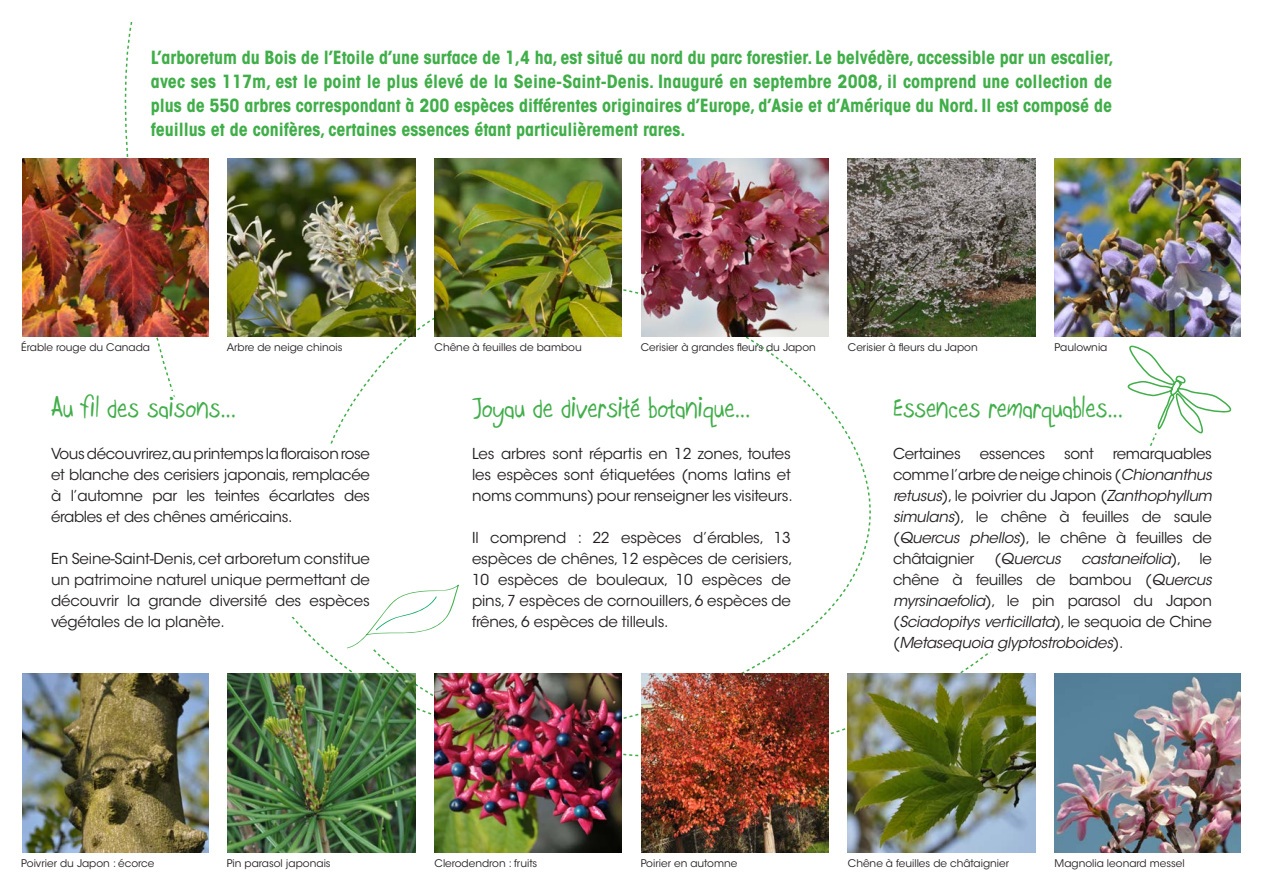
<style>
.page{position:relative;width:1263px;height:893px;background:#fff}
.page>*{position:absolute;margin:0;border:0;box-sizing:border-box;transform-origin:0 0}
.t1{font:30px "Boopee";color:#40ae49}
.t2{font:700 condensed 18px/24px "ITC Avant Garde Std";color:#40ae49;text-align:justify}
.t3{font:15px/21px "ITC Avant Garde Std";letter-spacing:-.01em;color:#231f20;text-align:justify}
.t4{font:italic 15px/21px "ITC Avant Garde Std";letter-spacing:-.02em;color:#231f20;text-align:justify}
.t5{font:10.5px "ITC Avant Garde Std";color:#231f20}
.s1{font-style:italic}
.s2{font-style:normal}
</style>
<div class="page">
<img style="left:22px;top:158px;width:12px;height:179px">
<img style="left:808px;top:158px;width:20px;height:179px">
<img style="left:848px;top:158px;width:187px;height:179px">
<img style="left:1054px;top:158px;width:187px;height:179px">
<img style="left:22px;top:673px;width:186px;height:179px">
<img style="left:228px;top:679px;width:187px;height:173px">
<img style="left:435px;top:679px;width:187px;height:173px">
<img style="left:641px;top:673px;width:187px;height:179px">
<img style="left:848px;top:673px;width:187px;height:179px">
<img style="left:1054px;top:673px;width:187px;height:179px">
<img style="left:878px;top:189px;width:358px;height:257px">
<img style="left:34px;top:22px;width:774px;height:657px">
<p class="t2" style="left:151px;top:46px;width:964px">L’arboretum du Bois de l’Etoile d’une surface de 1,4 ha, est situé au nord du parc forestier. Le belvédère, accessible par un escalier, avec ses 117m, est le point le plus élevé de la Seine-Saint-Denis. Inauguré en septembre 2008, il comprend une collection de plus de 550 arbres correspondant à 200 espèces différentes originaires d’Europe, d’Asie et d’Amérique du Nord. Il est composé de feuillus et de conifères, certaines essences étant particulièrement rares.</p>
<p class="t5" style="left:21px;top:341px;width:130px">Érable rouge du Canada</p>
<p class="t5" style="left:227px;top:341px;width:117px">Arbre de neige chinois</p>
<p class="t5" style="left:435px;top:341px;width:149px">Chêne à feuilles de bambou</p>
<p class="t5" style="left:641px;top:341px;width:177px">Cerisier à grandes fleurs du Japon</p>
<p class="t5" style="left:848px;top:341px;width:131px">Cerisier à fleurs du Japon</p>
<p class="t5" style="left:1055px;top:341px;width:54px">Paulownia</p>
<h1 class="t1" style="left:51px;top:391px;width:186px">Au fil des saisons...</h1>
<p class="t3" style="left:51px;top:443px;width:320px">Vous découvrirez,au printemps la floraison rose et blanche des cerisiers japonais, remplacée à l’automne par les teintes écarlates des érables et des chênes américains.</p>
<p class="t3" style="left:51px;top:548px;width:320px">En Seine-Saint-Denis, cet arboretum constitue un patrimoine naturel unique permettant de découvrir la grande diversité des espèces végétales de la planète.</p>
<h1 class="t1" style="left:472px;top:391px;width:280px">Joyau de diversité botanique...</h1>
<p class="t3" style="left:472px;top:443px;width:322px">Les arbres sont répartis en 12 zones, toutes les espèces sont étiquetées (noms latins et noms communs) pour renseigner les visiteurs.</p>
<p class="t3" style="left:472px;top:527px;width:322px">Il comprend : 22 espèces d’érables, 13 espèces de chênes, 12 espèces de cerisiers, 10 espèces de bouleaux, 10 espèces de pins, 7 espèces de cornouillers, 6 espèces de frênes, 6 espèces de tilleuls.</p>
<h1 class="t1" style="left:893px;top:391px;width:232px">Essences remarquables...</h1>
<p class="t3" style="left:893px;top:443px;width:69px">Certaines</p>
<p class="t3" style="left:980px;top:443px;width:67px">essences</p>
<p class="t3" style="left:1064px;top:443px;width:31px">sont</p>
<p class="t3" style="left:893px;top:443px;width:320px;text-indent:220px">remarquables comme l’arbre de neige chinois (<span class="s1">Chionanthus retusus</span>), le poivrier du Japon (<span class="s1">Zanthophyllum simulans</span>), le chêne à feuilles de saule (<span class="s1">Quercus phellos</span>), le chêne à feuilles de châtaignier</p>
<p class="t4" style="left:893px;top:548px;width:320px;text-indent:188px">castaneifolia<span class="s2">), le chêne à feuilles de bambou (</span>Quercus myrsinaefolia<span class="s2">), le pin parasol du Japon (</span>Sciadopitys verticillata<span class="s2">), le sequoia de Chine (</span>Metasequoia glyptostroboides<span class="s2">).</span></p>
<p class="t4" style="left:994px;top:548px;width:68px"><span class="s2">(</span>Quercus</p>
<p class="t5" style="left:21px;top:856px;width:135px">Poivrier du Japon : écorce</p>
<p class="t5" style="left:227px;top:856px;width:105px">Pin parasol japonais</p>
<p class="t5" style="left:435px;top:856px;width:104px">Clerodendron : fruits</p>
<p class="t5" style="left:641px;top:856px;width:98px">Poirier en automne</p>
<p class="t5" style="left:848px;top:856px;width:163px">Chêne à feuilles de châtaignier</p>
<p class="t5" style="left:1055px;top:856px;width:132px">Magnolia leonard messel</p>
</div>
